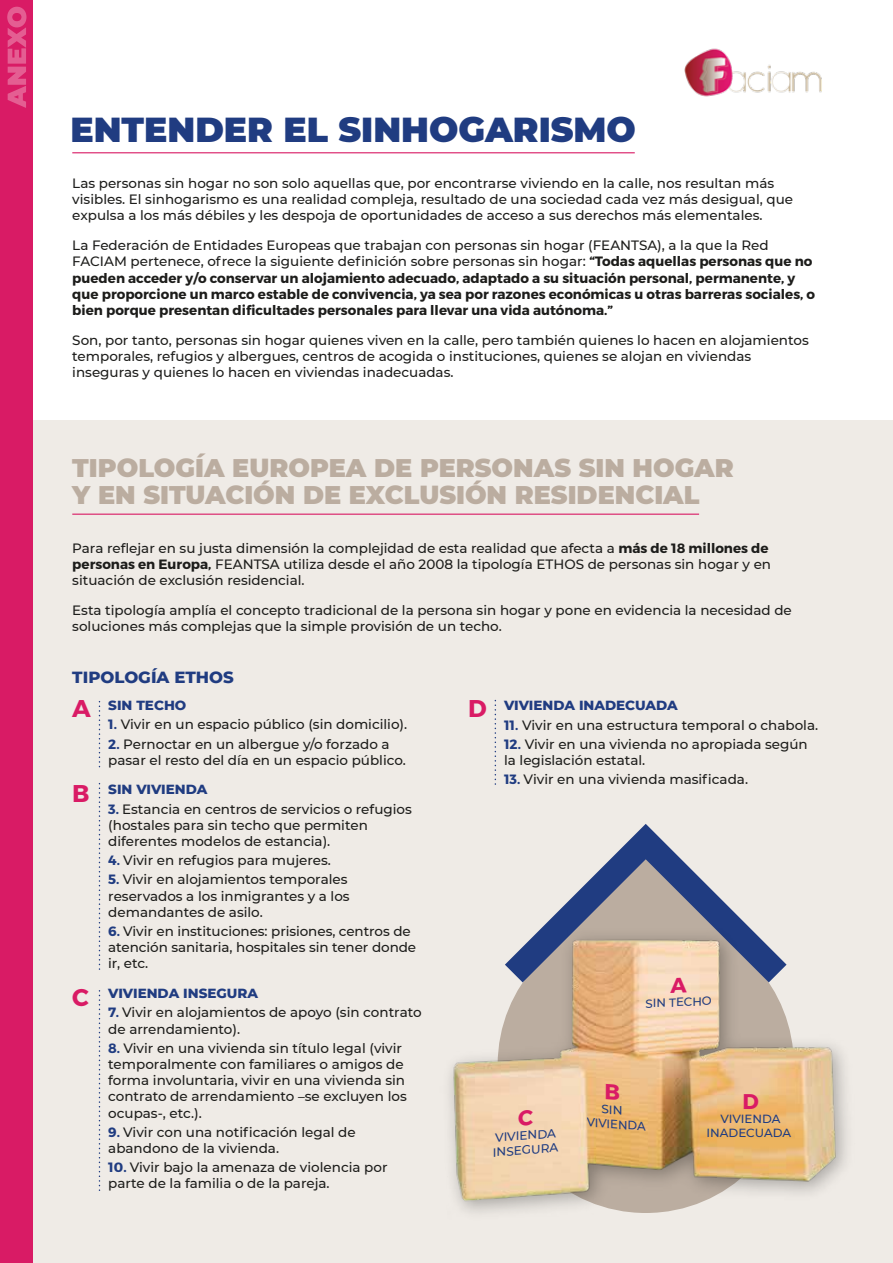
<style>
.page{position:relative;width:893px;height:1263px;background:#fff}
.page>*{position:absolute;margin:0;border:0;box-sizing:border-box;transform-origin:0 0}
.t1{font:900 34.65px "Montserrat";color:#203c81}
.t2{font:900 25.5px/26.7px "Montserrat";color:#bbada0}
.t3{font:700 24.3px "Montserrat";color:#d91b65}
.t4{font:700 21.3px "Montserrat";color:#d91b65}
.t5{font:800 16.5px "Montserrat";color:#203c81}
.t6{font:500 13.5px/16.2px "Montserrat";color:#1d1d1b}
.t7{font:700 13.5px/16.2px "Montserrat";color:#1d1d1b}
.t8{font:800 13.5px "Montserrat";color:#203c81}
.t9{font:500 12px/14.5px "Montserrat";color:#203c81}
.t10{font:500 11.85px/14.2px "Montserrat";letter-spacing:-.01em;color:#203c81;text-align:center}
.t11{font:500 11.7px "Montserrat";color:#203c81}
.s1{font-weight:500}
.s2{font-weight:700}
.s3{font-weight:700;color:#203c81}
</style>
<div class="page">
<div style="left:0;top:420px;width:893px;height:843px;background:#efebe6"></div>
<hr style="left:72px;top:514px;width:627px;height:1px;background:#d91b65">
<hr style="left:72px;top:152px;width:563px;height:1px;background:#d91b65">
<div style="left:0;top:0;width:33px;height:1263px;background:#d91b65"></div>
<img style="left:449px;top:964px;width:398px;height:249px">
<svg style="left:99px;top:701px;width:1px;height:66px"></svg>
<svg style="left:495px;top:699px;width:1px;height:85px"></svg>
<svg style="left:99px;top:783px;width:1px;height:186px"></svg>
<svg style="left:99px;top:990px;width:1px;height:200px"></svg>
<svg style="left:7px;top:7px;width:19px;height:101px"></svg>
<img style="left:684px;top:48px;width:138px;height:49px">
<svg style="left:505px;top:824px;width:281px;height:168px"></svg>
<svg style="left:519px;top:1109px;width:14px;height:17px"></svg>
<svg style="left:606px;top:1083px;width:13px;height:17px"></svg>
<h1 class="t1" style="left:70px;top:104px;width:567px">ENTENDER EL SINHOGARISMO</h1>
<p class="t6" style="left:72px;top:175px;width:722px">Las personas sin hogar no son solo aquellas que, por encontrarse viviendo en la calle, nos resultan más visibles. El sinhogarismo es una realidad compleja, resultado de una sociedad cada vez más desigual, que expulsa a los más débiles y les despoja de oportunidades de acceso a sus derechos más elementales.</p>
<p class="t7" style="left:72px;top:237px;width:744px"><span class="s1">La Federación de Entidades Europeas que trabajan con personas sin hogar (FEANTSA), a la que la Red FACIAM pertenece, ofrece la siguiente definición sobre personas sin hogar:</span> “Todas aquellas personas que no pueden acceder y/o conservar un alojamiento adecuado, adaptado a su situación personal, permanente, y que proporcione un marco estable de convivencia, ya sea por razones económicas u otras barreras sociales, o bien porque presentan dificultades personales para llevar una vida autónoma.”</p>
<p class="t6" style="left:72px;top:331px;width:738px">Son, por tanto, personas sin hogar quienes viven en la calle, pero también quienes lo hacen en alojamientos temporales, refugios y albergues, centros de acogida o instituciones, quienes se alojan en viviendas inseguras y quienes lo hacen en viviendas inadecuadas.</p>
<h2 class="t2" style="left:72px;top:453px;width:663px">TIPOLOGÍA EUROPEA DE PERSONAS SIN HOGAR<br>Y EN SITUACIÓN DE EXCLUSIÓN RESIDENCIAL</h2>
<p class="t6" style="left:72px;top:539px;width:700px">Para reflejar en su justa dimensión la complejidad de esta realidad que afecta a <span class="s2">más de 18 millones de personas en Europa,</span> FEANTSA utiliza desde el año 2008 la tipología ETHOS de personas sin hogar y en situación de exclusión residencial.</p>
<p class="t6" style="left:72px;top:601px;width:721px">Esta tipología amplía el concepto tradicional de la persona sin hogar y pone en evidencia la necesidad de soluciones más complejas que la simple provisión de un techo.</p>
<p class="t5" style="left:72px;top:665px;width:163px">TIPOLOGÍA ETHOS</p>
<p class="t8" style="left:108px;top:695px;width:80px">SIN TECHO</p>
<p class="t6" style="left:108px;top:716px;width:300px"><span class="s3">1.</span> Vivir en un espacio público (sin domicilio).</p>
<p class="t6" style="left:108px;top:735px;width:299px"><span class="s3">2.</span> Pernoctar en un albergue y/o forzado a pasar el resto del día en un espacio público.</p>
<p class="t8" style="left:108px;top:780px;width:101px">SIN VIVIENDA</p>
<p class="t6" style="left:108px;top:800px;width:305px"><span class="s3">3.</span> Estancia en centros de servicios o refugios (hostales para sin techo que permiten diferentes modelos de estancia).</p>
<p class="t6" style="left:108px;top:852px;width:224px"><span class="s3">4.</span> Vivir en refugios para mujeres.</p>
<p class="t6" style="left:108px;top:871px;width:243px"><span class="s3">5.</span> Vivir en alojamientos temporales reservados a los inmigrantes y a los demandantes de asilo.</p>
<p class="t6" style="left:108px;top:923px;width:309px"><span class="s3">6.</span> Vivir en instituciones: prisiones, centros de atención sanitaria, hospitales sin tener donde ir, etc.</p>
<p class="t8" style="left:108px;top:983px;width:151px">VIVIENDA INSEGURA</p>
<p class="t6" style="left:108px;top:1004px;width:315px"><span class="s3">7.</span> Vivir en alojamientos de apoyo (sin contrato de arrendamiento).</p>
<p class="t6" style="left:108px;top:1039px;width:300px"><span class="s3">8.</span> Vivir en una vivienda sin título legal (vivir temporalmente con familiares o amigos de forma involuntaria, vivir en una vivienda sin contrato de arrendamiento –se excluyen los ocupas-, etc.).</p>
<p class="t6" style="left:108px;top:1123px;width:249px"><span class="s3">9.</span> Vivir con una notificación legal de abandono de la vivienda.</p>
<p class="t6" style="left:108px;top:1159px;width:281px"><span class="s3">10.</span> Vivir bajo la amenaza de violencia por parte de la familia o de la pareja.</p>
<h3 class="t3" style="left:72px;top:694px;width:20px">A</h3>
<h3 class="t3" style="left:468px;top:694px;width:20px">D</h3>
<p class="t8" style="left:504px;top:696px;width:175px">VIVIENDA INADECUADA</p>
<p class="t6" style="left:504px;top:716px;width:316px"><span class="s3">11.</span> Vivir en una estructura temporal o chabola.</p>
<p class="t6" style="left:504px;top:735px;width:305px"><span class="s3">12.</span> Vivir en una vivienda no apropiada según la legislación estatal.</p>
<p class="t6" style="left:504px;top:771px;width:245px"><span class="s3">13.</span> Vivir en una vivienda masificada.</p>
<h3 class="t3" style="left:72px;top:779px;width:19px">B</h3>
<h3 class="t3" style="left:72px;top:982px;width:18px">C</h3>
<p class="t11" style="left:645px;top:995px;width:68px;rotate:-2deg">SIN TECHO</p>
<h3 class="t4" style="left:742px;top:1088px;width:18px">D</h3>
<p class="t10" style="left:707px;top:1111px;width:86px">VIVIENDA<br>INADECUADA</p>
<p class="t9" style="left:589px;top:1100px;width:61px;text-indent:14px;rotate:4deg">SIN<br>VIVIENDA</p>
<p class="t9" style="left:491px;top:1130px;width:67px;rotate:-4deg">VIVIENDA<br>INSEGURA</p>
</div>
